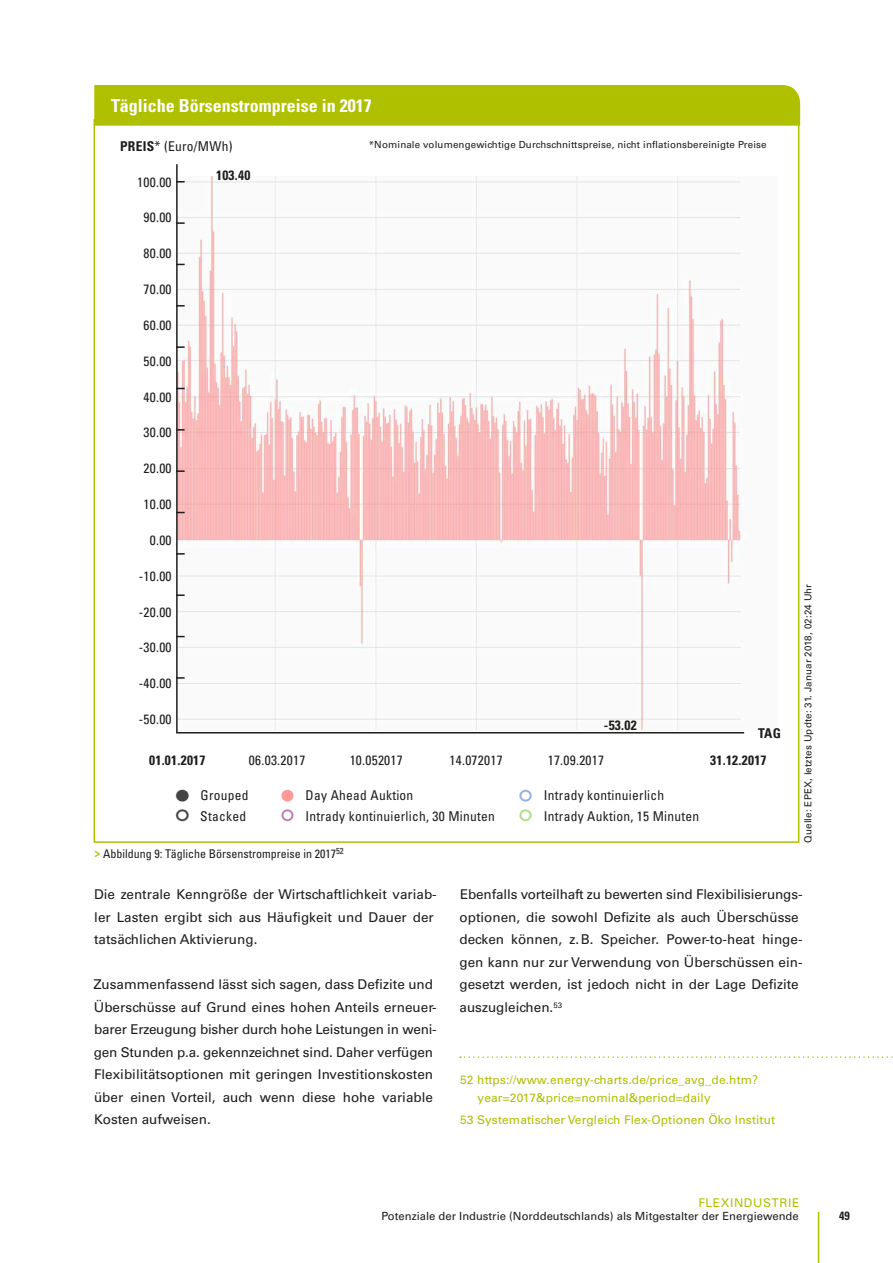
<style>
.page{position:relative;width:893px;height:1263px;background:#fff}
.page>*{position:absolute;margin:0;border:0;box-sizing:border-box;transform-origin:0 0}
.t1{font:700 condensed 18px "Univers LT Std";color:#fff}
.t2{font:13.5px/22.5px "Univers LT Std";color:#1d1d1b}
.t3{font:condensed 13.5px/20.2px "Univers LT Std";letter-spacing:.02em;color:#1d1d1b}
.t4{font:700 condensed 13.5px "Univers LT Std";letter-spacing:.02em;color:#1d1d1b}
.t5{font:12px/18px "Univers LT Std";letter-spacing:.01em;color:#aec000}
.t6{font:condensed 12px "Univers LT Std";color:#1d1d1b}
.t7{font:12px "Univers LT Std";letter-spacing:.05em;color:#aec000}
.t8{font:700 condensed 12px "Univers LT Std";color:#1d1d1b}
.t9{font:11.25px "Univers LT Std";color:#1d1d1b}
.t10{font:9.75px "Univers LT Std";letter-spacing:.015em;color:#1d1d1b}
.s1{font-weight:700}
.s2{font-weight:700;color:#aec000}
</style>
<div class="page">
<hr style="left:818px;top:1212px;width:1px;height:51px;background:#aec000">
<div style="left:94px;top:85px;width:706px;height:41px;background:#aec000"></div>
<svg style="left:460px;top:1056px;width:433px;height:2px"></svg>
<img style="left:178px;top:177px;width:563px;height:553px">
<hr style="left:176px;top:164px;width:2px;height:569px;background:#1d1d1b">
<svg style="left:176px;top:222px;width:9px;height:2px"></svg>
<svg style="left:176px;top:305px;width:9px;height:2px"></svg>
<svg style="left:176px;top:346px;width:9px;height:2px"></svg>
<svg style="left:176px;top:429px;width:9px;height:2px"></svg>
<svg style="left:176px;top:470px;width:9px;height:2px"></svg>
<svg style="left:176px;top:553px;width:9px;height:2px"></svg>
<svg style="left:176px;top:594px;width:9px;height:2px"></svg>
<svg style="left:176px;top:677px;width:9px;height:2px"></svg>
<hr style="left:176px;top:732px;width:568px;height:1px;background:#1d1d1b">
<img style="left:175px;top:789px;width:14px;height:33px">
<img style="left:281px;top:789px;width:13px;height:33px">
<img style="left:519px;top:789px;width:13px;height:33px">
<h1 class="t1" style="left:111px;top:94px;width:262px">Tägliche Börsenstrompreise in 2017</h1>
<p class="t3" style="left:120px;top:136px;width:114px"><span class="s1">PREIS</span>* (Euro/MWh)</p>
<p class="t3" style="left:137px;top:172px;width:36px">100.00</p>
<p class="t4" style="left:216px;top:167px;width:36px">103.40</p>
<p class="t10" style="left:369px;top:139px;width:399px">*Nominale volumengewichtige Durchschnittspreise, nicht inflationsbereinigte Preise</p>
<p class="t3" style="left:144px;top:207px;width:30px">90.00</p>
<p class="t3" style="left:144px;top:243px;width:30px">80.00</p>
<p class="t3" style="left:144px;top:279px;width:30px">70.00</p>
<p class="t3" style="left:144px;top:315px;width:30px">60.00</p>
<p class="t3" style="left:144px;top:351px;width:30px">50.00</p>
<p class="t3" style="left:144px;top:386px;width:30px">40.00</p>
<p class="t3" style="left:144px;top:422px;width:30px">30.00</p>
<p class="t3" style="left:144px;top:458px;width:30px">20.00</p>
<p class="t3" style="left:144px;top:494px;width:30px">10.00</p>
<p class="t3" style="left:150px;top:530px;width:23px">0.00</p>
<p class="t3" style="left:139px;top:566px;width:34px">-10.00</p>
<p class="t3" style="left:139px;top:601px;width:34px">-20.00</p>
<p class="t3" style="left:139px;top:637px;width:34px">-30.00</p>
<p class="t3" style="left:139px;top:673px;width:34px">-40.00</p>
<p class="t3" style="left:139px;top:709px;width:34px">-50.00</p>
<p class="t4" style="left:149px;top:752px;width:58px">01.01.2017</p>
<p class="t3" style="left:249px;top:750px;width:58px">06.03.2017</p>
<p class="t3" style="left:350px;top:750px;width:55px">10.052017</p>
<p class="t3" style="left:450px;top:750px;width:55px">14.072017</p>
<p class="t3" style="left:548px;top:750px;width:58px">17.09.2017</p>
<p class="t4" style="left:710px;top:752px;width:58px">31.12.2017</p>
<p class="t4" style="left:604px;top:717px;width:34px">-53.02</p>
<p class="t4" style="left:758px;top:725px;width:24px">TAG</p>
<p class="t3" style="left:200px;top:785px;width:50px">Grouped<br>Stacked</p>
<p class="t3" style="left:305px;top:785px;width:191px">Day Ahead Auktion<br>Intrady kontinuierlich, 30 Minuten</p>
<p class="t3" style="left:544px;top:785px;width:157px">Intrady kontinuierlich<br>Intrady Auktion, 15 Minuten</p>
<p class="t6" style="left:94px;top:846px;width:251px"><span class="s2">&gt;</span> Abbildung 9: Tägliche Börsenstrompreise in 2017<sup>52</sup></p>
<p class="t10" style="left:802px;top:843px;width:261px;rotate:-90deg">Quelle: EPEX, letztes Updte: 31. Januar 2018, 02:24 Uhr</p>
<p class="t2" style="left:94px;top:883px;width:344px">Die zentrale Kenngröße der Wirtschaftlichkeit variab&shy;ler Lasten ergibt sich aus Häufigkeit und Dauer der tatsächlichen Aktivierung.</p>
<p class="t2" style="left:93px;top:973px;width:345px">Zusammenfassend lässt sich sagen, dass Defizite und Überschüsse auf Grund eines hohen Anteils erneuer&shy;barer Erzeugung bisher durch hohe Leistungen in weni&shy;gen Stunden p.a. gekennzeichnet sind. Daher verfügen Flexibilitätsoptionen mit geringen Investitionskosten über einen Vorteil, auch wenn diese hohe variable Kosten aufweisen.</p>
<p class="t2" style="left:459px;top:883px;width:344px">Ebenfalls vorteilhaft zu bewerten sind Flexibilisierungs&shy;optionen, die sowohl Defizite als auch Überschüsse decken können, z. B. Speicher. Power-to-heat hinge&shy;gen kann nur zur Verwendung von Überschüssen ein&shy;gesetzt werden, ist jedoch nicht in der Lage Defizite auszugleichen. <sup>53</sup></p>
<p class="t5" style="left:478px;top:1070px;width:282px;text-indent:-17px">52 https://www. energy-charts. de/price_avg_de. htm? year=2017&amp;price=nominal&amp;period=daily</p>
<p class="t5" style="left:460px;top:1111px;width:316px">53 Systematischer Vergleich Flex-Optionen Öko Institut</p>
<p class="t7" style="left:698px;top:1195px;width:102px">FLEXINDUSTRIE</p>
<p class="t9" style="left:381px;top:1210px;width:419px">Potenziale der Industrie (Norddeutschlands) als Mitgestalter der Energiewende</p>
<p class="t8" style="left:839px;top:1209px;width:12px">49</p>
</div>
